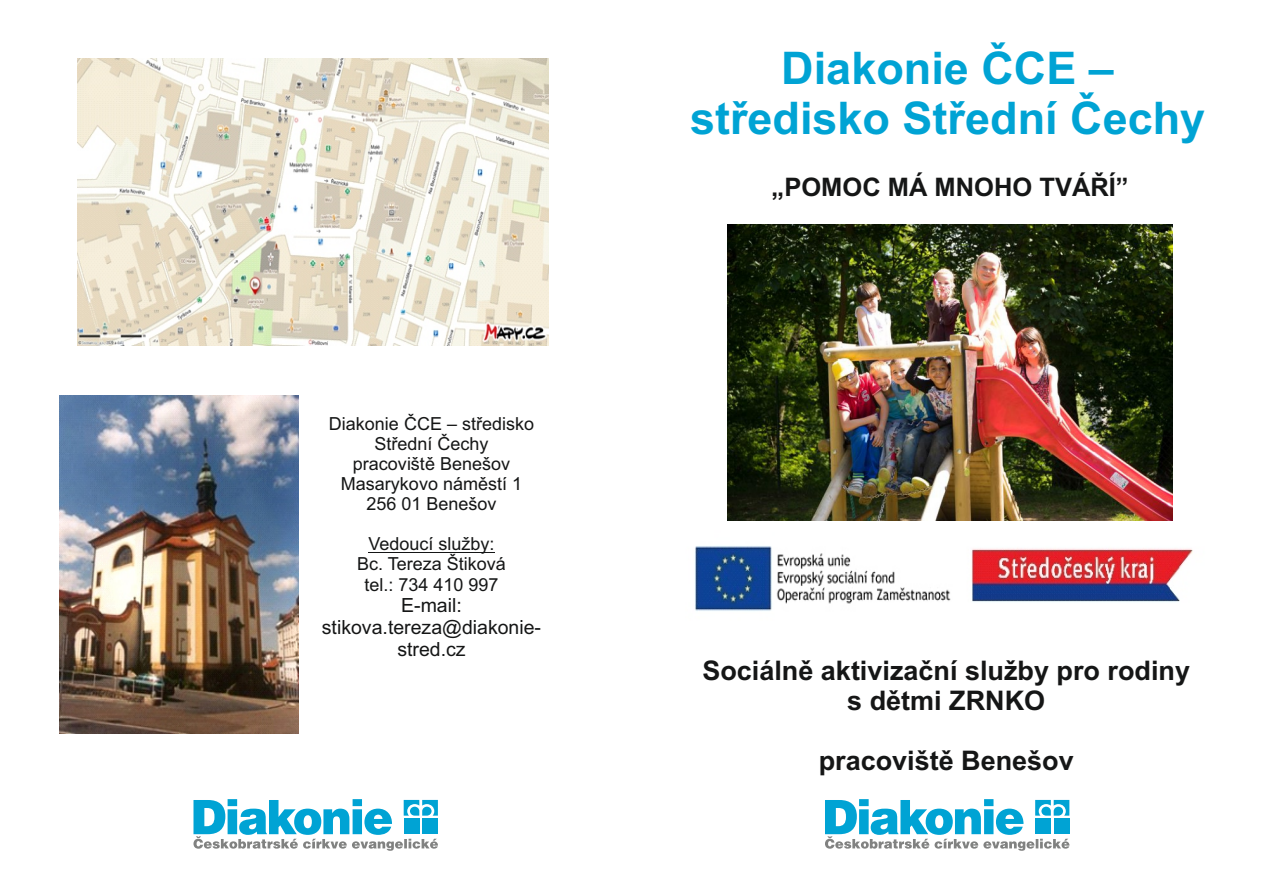
<style>
.page{position:relative;width:1263px;height:893px;background:#fff}
.page>*{position:absolute;margin:0;border:0;box-sizing:border-box;transform-origin:0 0}
.t1{font:700 45px/50.2px "Arial";color:#00a3d4;text-align:center}
.t2{font:700 27px/30.2px "Arial";color:#151616;text-align:center}
.t3{font:700 25.5px "Arial";color:#151616}
.t4{font:19.5px/21.8px "Arial";color:#151616;text-align:center}
.t5{font:18px/20.1px "Arial";color:#151616;text-align:center}
</style>
<div class="page">
<hr style="left:368px;top:552px;width:127px;height:1px;background:#151616">
<svg style="left:193px;top:799px;width:245px;height:52px"></svg>
<svg style="left:825px;top:799px;width:244px;height:52px"></svg>
<img style="left:728px;top:225px;width:444px;height:296px">
<img style="left:695px;top:546px;width:498px;height:65px">
<img style="left:59px;top:396px;width:239px;height:337px">
<img style="left:77px;top:58px;width:471px;height:287px">
<p class="t5" style="left:329px;top:415px;width:207px">Diakonie ČCE – středisko<br>Střední Čechy</p>
<p class="t5" style="left:353px;top:455px;width:159px">pracoviště Benešov</p>
<p class="t5" style="left:341px;top:475px;width:183px">Masarykovo náměstí 1</p>
<p class="t5" style="left:366px;top:495px;width:132px">256 01 Benešov</p>
<p class="t5" style="left:368px;top:536px;width:128px">Vedoucí služby:</p>
<p class="t5" style="left:357px;top:556px;width:150px">Bc. Tereza Štiková</p>
<p class="t5" style="left:364px;top:576px;width:136px">tel.: 734 410 997</p>
<p class="t4" style="left:322px;top:596px;width:221px">E-mail: stikova.tereza@diakonie&shy;stred.cz</p>
<h1 class="t1" style="left:690px;top:47px;width:517px">Diakonie ČCE – středisko Střední Čechy</h1>
<h3 class="t3" style="left:772px;top:177px;width:358px">„POMOC MÁ MNOHO TVÁŘÍ”</h3>
<h2 class="t2" style="left:702px;top:658px;width:489px">Sociálně aktivizační služby pro rodiny s dětmi ZRNKO</h2>
<h2 class="t2" style="left:819px;top:748px;width:257px">pracoviště Benešov</h2>
</div>
